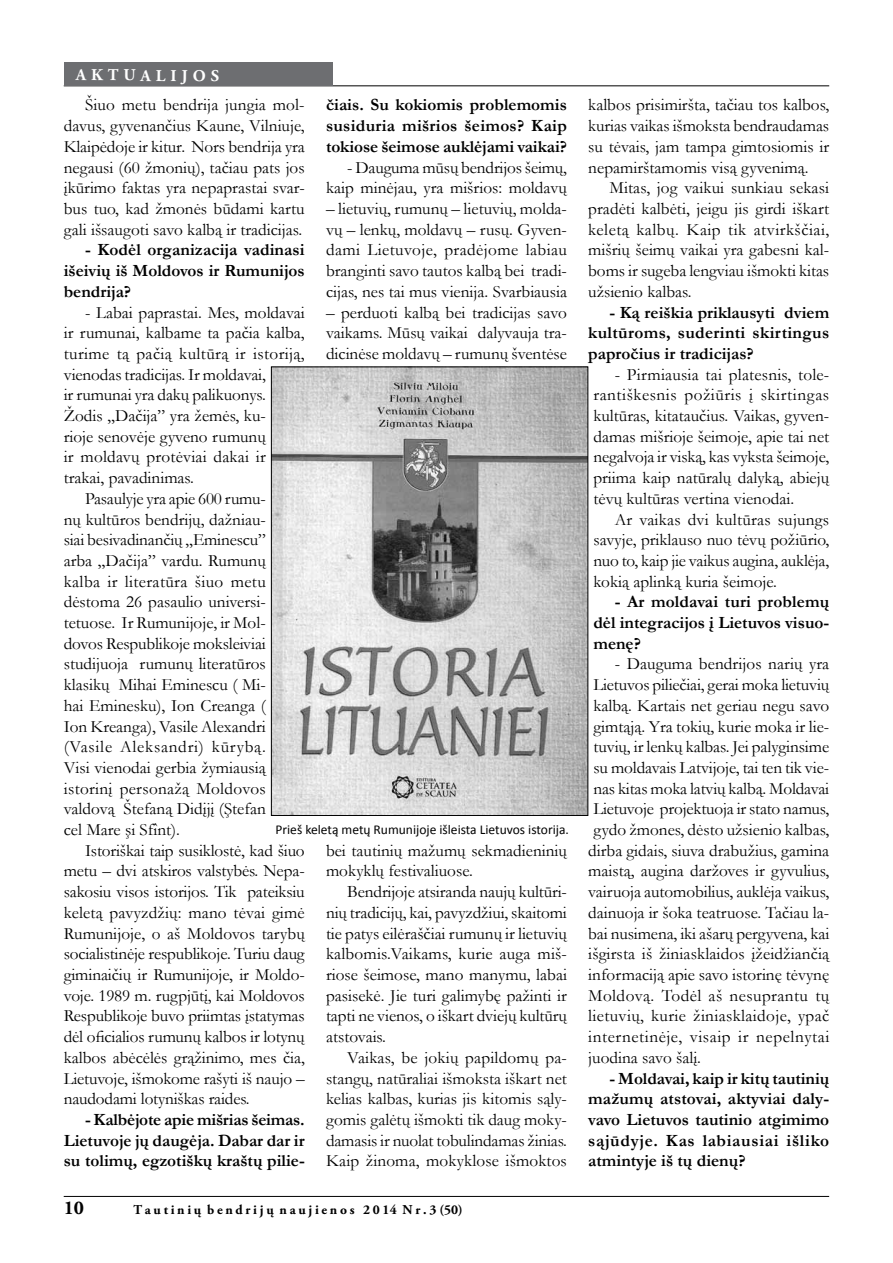
<style>
.page{position:relative;width:893px;height:1263px;background:#fff}
.page>*{position:absolute;margin:0;border:0;box-sizing:border-box;transform-origin:0 0}
.t1{font:700 19.5px "Adobe Garamond Pro";color:#000}
.t2{font:17.25px/20.7px "Garamond";color:#000;text-align:justify}
.t3{font:700 17.25px/20.7px "Garamond";color:#000;text-align:justify}
.t4{font:17.25px "Garamond";letter-spacing:.03em;color:#000}
.t5{font:17.25px "Garamond";letter-spacing:.025em;color:#000}
.t6{font:17.25px "Garamond";letter-spacing:.045em;color:#000}
.t7{font:17.25px "Garamond";letter-spacing:.02em;color:#000}
.t8{font:700 16.5px "Adobe Garamond Pro";color:#fff}
.t9{font:13.5px "Calibri";color:#000}
.t10{font:700 13.5px "Adobe Garamond Pro";letter-spacing:.2em;color:#000}
</style>
<div class="page">
<hr style="left:64px;top:1196px;width:765px;height:1px;background:#000">
<hr style="left:64px;top:85px;width:765px;height:1px;background:#000">
<img style="left:273px;top:369px;width:313px;height:445px">
<div style="left:271px;top:367px;width:317px;height:449px;border:1px solid #000"></div>
<div style="left:64px;top:62px;width:269px;height:24px;background:#6d6e71"></div>
<p class="t8" style="left:76px;top:65px;width:61px;rotate:1deg">AKTUA</p>
<p class="t8" style="left:156px;top:66px;width:65px;rotate:1deg">LIJOS</p>
<p class="t2" style="left:64px;top:94px;width:243px;text-indent:21px">Šiuo metu bendrija jungia mol&shy;davus, gyvenančius Kaune, Vilniuje, Klaipėdoje ir kitur. Nors bendrija yra negausi (60 žmonių), tačiau pats jos įkūrimo faktas yra nepaprastai svar&shy;bus tuo, kad žmonės būdami kartu gali išsaugoti savo kalbą ir tradicijas.</p>
<p class="t3" style="left:64px;top:240px;width:242px;text-indent:21px">- Kodėl organizacija vadinasi išeivių iš Moldovos ir Rumunijos bendrija?</p>
<p class="t2" style="left:85px;top:301px;width:221px">- Labai paprastai. Mes, moldavai</p>
<p class="t2" style="left:64px;top:322px;width:242px">ir rumunai, kalbame ta pačia kalba,</p>
<p class="t5" style="left:64px;top:342px;width:242px">turime tą pačią kultūrą ir istoriją,</p>
<p class="t2" style="left:64px;top:363px;width:204px">vienodas tradicijas. Ir moldavai,</p>
<p class="t2" style="left:64px;top:384px;width:204px">ir rumunai yra dakų palikuonys.</p>
<p class="t2" style="left:64px;top:405px;width:204px">Žodis „Dačija” yra žemės, ku-</p>
<p class="t2" style="left:64px;top:425px;width:204px">rioje senovėje gyveno rumunų</p>
<p class="t2" style="left:64px;top:446px;width:203px">ir moldavų protėviai dakai ir</p>
<p class="t2" style="left:64px;top:467px;width:132px">trakai, pavadinimas.</p>
<p class="t2" style="left:85px;top:488px;width:182px">Pasaulyje yra apie 600 rumu-</p>
<p class="t2" style="left:64px;top:508px;width:204px">nų kultūros bendrijų, dažniau-</p>
<p class="t2" style="left:64px;top:529px;width:204px">siai besivadinančių „Eminescu”</p>
<p class="t2" style="left:64px;top:550px;width:204px">arba „Dačija” vardu. Rumunų</p>
<p class="t5" style="left:64px;top:570px;width:204px">kalba ir literatūra šiuo metu</p>
<p class="t2" style="left:64px;top:591px;width:204px">dėstoma 26 pasaulio universi-</p>
<p class="t2" style="left:64px;top:612px;width:204px">tetuose. Ir Rumunijoje, ir Mol-</p>
<p class="t2" style="left:64px;top:632px;width:204px">dovos Respublikoje moksleiviai</p>
<p class="t2" style="left:64px;top:653px;width:204px">studijuoja rumunų literatūros</p>
<p class="t2" style="left:64px;top:674px;width:204px">klasikų Mihai Eminescu ( Mi-</p>
<p class="t2" style="left:64px;top:695px;width:204px">hai Eminesku), Ion Creanga (</p>
<p class="t2" style="left:64px;top:715px;width:204px">Ion Kreanga), Vasile Alexandri</p>
<p class="t6" style="left:64px;top:735px;width:204px">(Vasile Aleksandri) kūrybą.</p>
<p class="t2" style="left:64px;top:757px;width:204px">Visi vienodai gerbia žymiausią</p>
<p class="t7" style="left:64px;top:777px;width:204px">istorinį personažą Moldovos</p>
<p class="t2" style="left:64px;top:798px;width:204px">valdovą Štefaną Didįjį (Ştefan</p>
<p class="t2" style="left:64px;top:819px;width:118px">cel Mare şi Sfînt).</p>
<p class="t2" style="left:85px;top:839px;width:221px">Istoriškai taip susiklostė, kad šiuo</p>
<p class="t2" style="left:64px;top:860px;width:242px">metu – dvi atskiros valstybės. Nepa-</p>
<p class="t2" style="left:64px;top:881px;width:242px">sakosiu visos istorijos. Tik pateiksiu</p>
<p class="t2" style="left:64px;top:902px;width:242px">keletą pavyzdžių: mano tėvai gimė</p>
<p class="t2" style="left:64px;top:922px;width:243px">Rumunijoje, o aš Moldovos tarybų</p>
<p class="t2" style="left:64px;top:943px;width:242px">socialistinėje respublikoje. Turiu daug</p>
<p class="t2" style="left:64px;top:964px;width:243px">giminaičių ir Rumunijoje, ir Moldo-</p>
<p class="t2" style="left:64px;top:984px;width:242px">voje. 1989 m. rugpjūtį, kai Moldovos</p>
<p class="t2" style="left:64px;top:1005px;width:242px">Respublikoje buvo priimtas įstatymas</p>
<p class="t2" style="left:64px;top:1026px;width:242px">dėl oficialios rumunų kalbos ir lotynų</p>
<p class="t2" style="left:64px;top:1046px;width:243px">kalbos abėcėlės grąžinimo, mes čia,</p>
<p class="t2" style="left:64px;top:1067px;width:242px">Lietuvoje, išmokome rašyti iš naujo –</p>
<p class="t2" style="left:64px;top:1088px;width:187px">naudodami lotyniškas raides.</p>
<p class="t3" style="left:64px;top:1109px;width:242px;text-indent:21px">- Kalbėjote apie mišrias šeimas.<br>Lietuvoje jų daugėja. Dabar dar ir su tolimų, egzotiškų kraštų pilie-</p>
<p class="t3" style="left:326px;top:95px;width:242px">čiais. Su kokiomis problemomis susiduria mišrios šeimos? Kaip tokiose šeimose auklėjami vaikai?</p>
<p class="t2" style="left:326px;top:156px;width:242px;text-align:right">- Dauguma mūsų bendrijos šeimų, kaip minėjau, yra mišrios: moldavų</p>
<p class="t2" style="left:326px;top:198px;width:243px">– lietuvių, rumunų – lietuvių, molda&shy;vų – lenkų, moldavų – rusų. Gyven&shy;dami Lietuvoje, pradėjome labiau branginti savo tautos kalbą bei tradi&shy;cijas, nes tai mus vienija. Svarbiausia</p>
<p class="t2" style="left:326px;top:301px;width:242px">– perduoti kalbą bei tradicijas savo vaikams. Mūsų vaikai dalyvauja tra&shy;dicinėse moldavų – rumunų šventėse</p>
<p class="t9" style="left:276px;top:821px;width:295px">Prieš keletą metų Rumunijoje išleista Lietuvos istorija.</p>
<p class="t2" style="left:326px;top:839px;width:242px">bei tautinių mažumų sekmadieninių</p>
<p class="t2" style="left:326px;top:860px;width:149px">mokyklų festivaliuose.</p>
<p class="t2" style="left:347px;top:881px;width:221px">Bendrijoje atsiranda naujų kultūri-</p>
<p class="t2" style="left:326px;top:902px;width:242px">nių tradicijų, kai, pavyzdžiui, skaitomi</p>
<p class="t2" style="left:326px;top:922px;width:242px">tie patys eilėraščiai rumunų ir lietuvių</p>
<p class="t2" style="left:326px;top:943px;width:242px">kalbomis.Vaikams, kurie auga miš-</p>
<p class="t2" style="left:326px;top:964px;width:242px">riose šeimose, mano manymu, labai</p>
<p class="t2" style="left:326px;top:984px;width:242px">pasisekė. Jie turi galimybę pažinti ir</p>
<p class="t2" style="left:326px;top:1005px;width:242px">tapti ne vienos, o iškart dviejų kultūrų</p>
<p class="t2" style="left:326px;top:1026px;width:62px">atstovais.</p>
<p class="t2" style="left:347px;top:1046px;width:221px">Vaikas, be jokių papildomų pa-</p>
<p class="t2" style="left:326px;top:1067px;width:242px">stangų, natūraliai išmoksta iškart net</p>
<p class="t2" style="left:326px;top:1088px;width:242px">kelias kalbas, kurias jis kitomis sąly-</p>
<p class="t2" style="left:326px;top:1109px;width:242px">gomis galėtų išmokti tik daug moky-</p>
<p class="t2" style="left:326px;top:1129px;width:242px">damasis ir nuolat tobulindamas žinias.</p>
<p class="t2" style="left:326px;top:1150px;width:242px">Kaip žinoma, mokyklose išmoktos</p>
<p class="t1" style="left:64px;top:1197px;width:22px">10</p>
<p class="t10" style="left:134px;top:1202px;width:331px">Tautinių bendrijų naujienos 2014 Nr.3 (50)</p>
<p class="t2" style="left:588px;top:94px;width:242px">kalbos prisimiršta, tačiau tos kalbos,</p>
<p class="t2" style="left:588px;top:115px;width:242px">kurias vaikas išmoksta bendraudamas</p>
<p class="t2" style="left:588px;top:136px;width:242px">su tėvais, jam tampa gimtosiomis ir</p>
<p class="t2" style="left:588px;top:156px;width:222px">nepamirštamomis visą gyvenimą.</p>
<p class="t2" style="left:609px;top:177px;width:221px">Mitas, jog vaikui sunkiau sekasi</p>
<p class="t2" style="left:588px;top:198px;width:242px">pradėti kalbėti, jeigu jis girdi iškart</p>
<p class="t4" style="left:588px;top:218px;width:242px">keletą kalbų. Kaip tik atvirkščiai,</p>
<p class="t2" style="left:588px;top:239px;width:242px">mišrių šeimų vaikai yra gabesni kal-</p>
<p class="t2" style="left:588px;top:260px;width:242px">boms ir sugeba lengviau išmokti kitas</p>
<p class="t2" style="left:588px;top:281px;width:105px">užsienio kalbas.</p>
<p class="t3" style="left:588px;top:302px;width:242px;text-indent:21px">- Ką reiškia priklausyti dviem kultūroms, suderinti skirtingus papročius ir tradicijas?</p>
<p class="t2" style="left:615px;top:363px;width:216px">- Pirmiausia tai platesnis, tole-</p>
<p class="t4" style="left:593px;top:383px;width:237px">rantiškesnis požiūris į skirtingas</p>
<p class="t2" style="left:593px;top:405px;width:237px">kultūras, kitataučius. Vaikas, gyven-</p>
<p class="t2" style="left:593px;top:425px;width:237px">damas mišrioje šeimoje, apie tai net</p>
<p class="t2" style="left:593px;top:446px;width:237px">negalvoja ir viską, kas vyksta šeimoje,</p>
<p class="t2" style="left:593px;top:467px;width:237px">priima kaip natūralų dalyką, abiejų</p>
<p class="t2" style="left:593px;top:488px;width:202px">tėvų kultūras vertina vienodai.</p>
<p class="t2" style="left:615px;top:508px;width:216px">Ar vaikas dvi kultūras sujungs</p>
<p class="t2" style="left:593px;top:529px;width:237px">savyje, priklauso nuo tėvų požiūrio,</p>
<p class="t2" style="left:593px;top:550px;width:237px">nuo to, kaip jie vaikus augina, auklėja,</p>
<p class="t2" style="left:593px;top:570px;width:185px">kokią aplinką kuria šeimoje.</p>
<p class="t3" style="left:593px;top:592px;width:237px;text-indent:21px">- Ar moldavai turi problemų dėl integracijos į Lietuvos visuo&shy;menę?</p>
<p class="t2" style="left:588px;top:653px;width:243px;text-indent:26px">- Dauguma bendrijos narių yra Lietuvos piliečiai, gerai moka lietuvių kalbą. Kartais net geriau negu savo gimtąją. Yra tokių, kurie moka ir lie&shy;tuvių, ir lenkų kalbas. Jei palyginsime su moldavais Latvijoje, tai ten tik vie&shy;nas kitas moka latvių kalbą. Moldavai Lietuvoje projektuoja ir stato namus, gydo žmones, dėsto užsienio kalbas, dirba gidais, siuva drabužius, gamina maistą, augina daržoves ir gyvulius, vairuoja automobilius, auklėja vaikus, dainuoja ir šoka teatruose. Tačiau la&shy;bai nusimena, iki ašarų pergyvena, kai išgirsta iš žiniasklaidos įžeidžiančią informaciją apie savo istorinę tėvynę Moldovą. Todėl aš nesuprantu tų lietuvių, kurie žiniasklaidoje, ypač internetinėje, visaip ir nepelnytai juodina savo šalį.</p>
<p class="t3" style="left:588px;top:1068px;width:243px;text-indent:21px">- Moldavai, kaip ir kitų tautinių mažumų atstovai, aktyviai daly&shy;vavo Lietuvos tautinio atgimimo sąjūdyje. Kas labiausiai išliko atmintyje iš tų dienų?</p>
</div>
